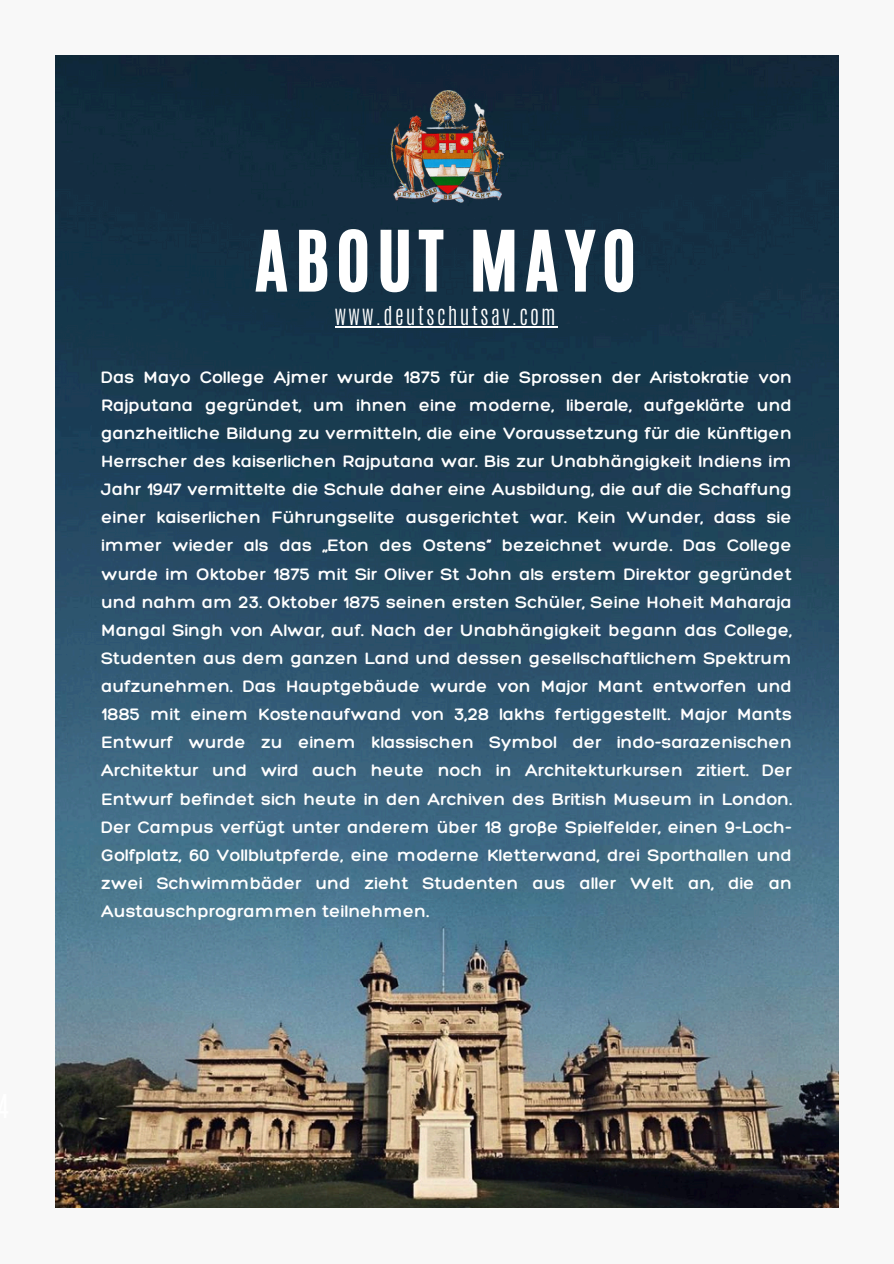
<style>
.page{position:relative;width:894px;height:1264px;background:#fff}
.page>*{position:absolute;margin:0;border:0;box-sizing:border-box;transform-origin:0 0}
.t1{font:69.9px "CA Generated";letter-spacing:.1em;color:#fff}
.t2{font:300 21.75px "Antonio";letter-spacing:.1em;color:#fff}
.t3{font:300 18px/28.2px "Hero";letter-spacing:.01em;color:#fff;text-align:justify}
</style>
<div class="page">
<div style="left:0;top:0;width:893px;height:1263px;background:#f8f8f8"></div>
<img style="left:56px;top:56px;width:782px;height:1151px">
<img style="left:390px;top:90px;width:113px;height:113px">
<hr style="left:335px;top:326px;width:223px;height:1px;background:#fff">
<h3 class="t1" style="left:255px;top:211px;width:382px">ABOUT MAYO</h3>
<p class="t2" style="left:335px;top:300px;width:222px">www.deutschutsav.com</p>
<h1 class="t3" style="left:101px;top:362px;width:691px">Das Mayo College Ajmer wurde 1875 für die Sprossen der Aristokratie von Rajputana gegründet, um ihnen eine moderne, liberale, aufgeklärte und ganzheitliche Bildung zu vermitteln, die eine Voraussetzung für die künftigen Herrscher des kaiserlichen Rajputana war. Bis zur Unabhängigkeit Indiens im Jahr 1947 vermittelte die Schule daher eine Ausbildung, die auf die Schaffung einer kaiserlichen Führungselite ausgerichtet war. Kein Wunder, dass sie immer wieder als das „Eton des Ostens“ bezeichnet wurde. Das College wurde im Oktober 1875 mit Sir Oliver St John als erstem Direktor gegründet und nahm am 23. Oktober 1875 seinen ersten Schüler, Seine Hoheit Maharaja Mangal Singh von Alwar, auf. Nach der Unabhängigkeit begann das College, Studenten aus dem ganzen Land und dessen gesellschaftlichem Spektrum aufzunehmen. Das Hauptgebäude wurde von Major Mant entworfen und 1885 mit einem Kostenaufwand von 3,28 lakhs fertiggestellt. Major Mants Entwurf wurde zu einem klassischen Symbol der indo-sarazenischen Architektur und wird auch heute noch in Architekturkursen zitiert. Der Entwurf befindet sich heute in den Archiven des British Museum in London.<br>Der Campus verfügt unter anderem über 18 große Spielfelder, einen 9-Loch-Golfplatz, 60 Vollblutpferde, eine moderne Kletterwand, drei Sporthallen und zwei Schwimmbäder und zieht Studenten aus aller Welt an, die an Austauschprogrammen teilnehmen.</h1>
</div>
